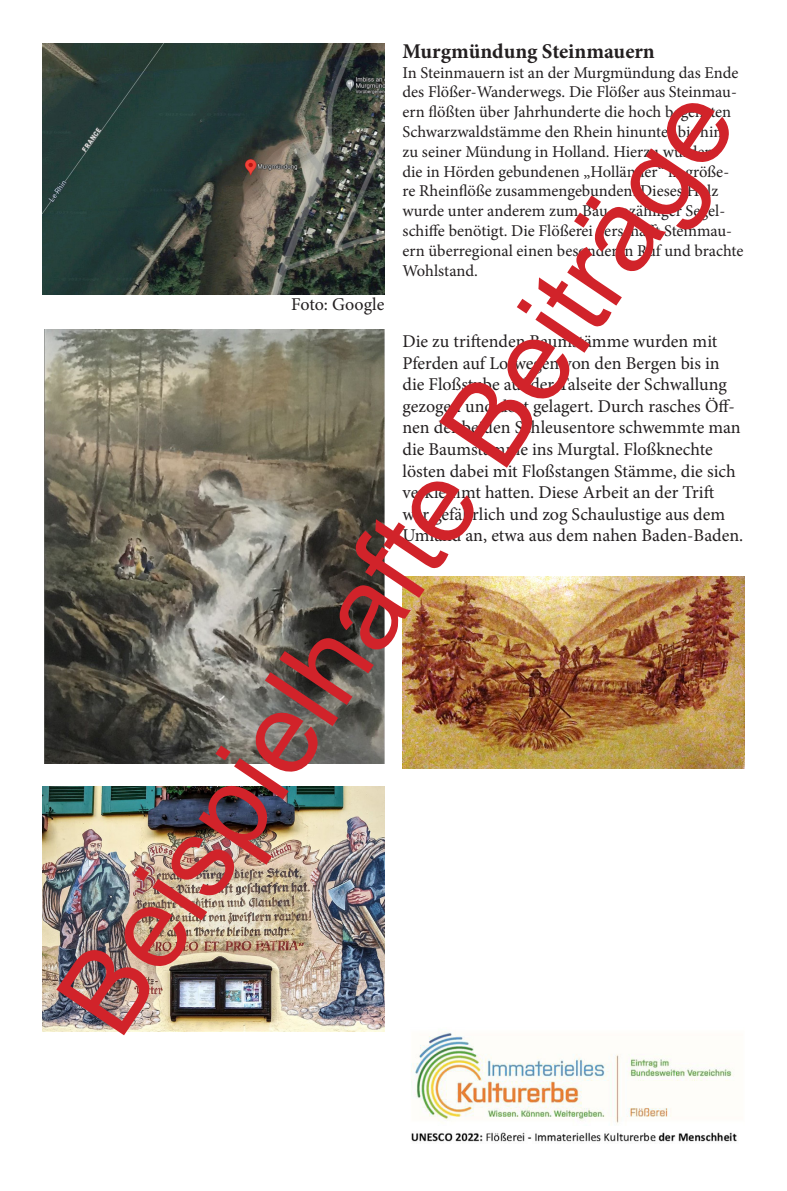
<style>
.page{position:relative;width:787px;height:1191px;background:#fff}
.page>*{position:absolute;margin:0;border:0;box-sizing:border-box;transform-origin:0 0}
.t1{font:114px "Arial";color:#d1232a}
.t2{font:700 21px "Minion Pro";color:#231f20}
.t3{font:18px/21.6px "Minion Pro";color:#231f20}
.t4{font:16.5px/19.8px "Minion Pro";color:#231f20}
</style>
<div class="page">
<img style="left:402px;top:576px;width:342px;height:192px">
<img style="left:43px;top:787px;width:341px;height:244px">
<img style="left:411px;top:1031px;width:326px;height:111px">
<img style="left:44px;top:330px;width:340px;height:433px">
<img style="left:43px;top:44px;width:341px;height:251px">
<p class="t2" style="left:402px;top:36px;width:254px">Murgmündung Steinmauern</p>
<p class="t4" style="left:402px;top:62px;width:342px">In Steinmauern ist an der Murgmündung das Ende des Flößer-Wanderwegs. Die Flößer aus Steinmau&shy;ern flößten über Jahrhunderte die hoch begehrten Schwarzwaldstämme den Rhein hinunter bis hin<br>zu seiner Mündung in Holland. Hierzu wurden<br>die in Hörden gebundenen „Holländer“ in größe&shy;re Rheinflöße zusammengebunden. Dieses Holz wurde unter anderem zum Bau unzähliger Segel&shy;schiffe benötigt. Die Flößerei verschafft Steinmau&shy;ern überregional einen besonderen Ruf und brachte Wohlstand.</p>
<p class="t1" style="left:21px;top:976px;width:1110px;rotate:-56deg">Beispielhafte Beiträge</p>
<p class="t3" style="left:291px;top:294px;width:95px">Foto: Google</p>
<p class="t3" style="left:402px;top:330px;width:342px">Die zu triftenden Baumstämme wurden mit Pferden auf Lotwegen von den Bergen bis in die Floßstube auf der Talseite der Schwallung gezogen und dort gelagert. Durch rasches Öff&shy;nen der beiden Schleusentore schwemmte man die Baumstämme ins Murgtal. Floßknechte lösten dabei mit Floßstangen Stämme, die sich verklemmt hatten. Diese Arbeit an der Trift war gefährlich und zog Schaulustige aus dem Umland an, etwa aus dem nahen Baden-Baden.</p>
</div>
